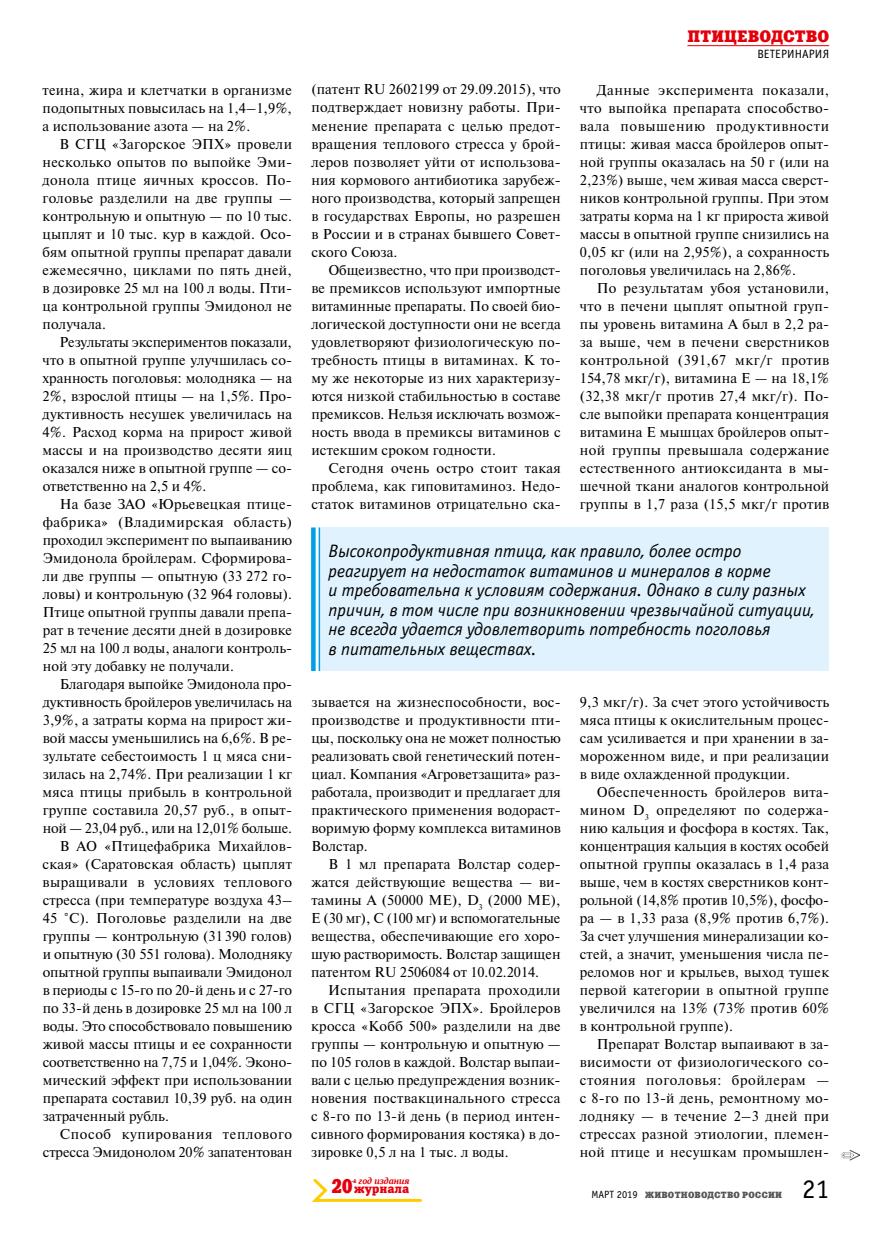
<style>
.page{position:relative;width:893px;height:1234px;background:#fff}
.page>*{position:absolute;margin:0;border:0;box-sizing:border-box;transform-origin:0 0}
.t1{font:27px "Officina Sans C";color:#000}
.t2{font:19.8px "Xenia C";color:#e3000b;scale:.83 1}
.t3{font:italic 18px/19.5px "Officina Sans C";color:#000}
.t4{font:16.5px "Xenia C";letter-spacing:.01em;color:#e3000b}
.t5{font:14.25px/18px "Newton C";letter-spacing:.01em;color:#000;text-align:justify}
.t6{font:14.25px "Newton C";letter-spacing:-.01em;color:#000}
.t7{font:14.25px "Newton C";letter-spacing:-.015em;color:#000}
.t8{font:14.25px "Newton C";letter-spacing:.03em;color:#000}
.t9{font:14.25px "Newton C";letter-spacing:.045em;color:#000}
.t10{font:12px "Officina Sans C";color:#000}
.t11{font:12px "Xenia C";color:#e3000b}
.t12{font:9px "Xenia C";letter-spacing:.025em;color:#565655}
.t13{font:italic 700 9px "PT Serif";color:#e3000b}
.s1{font-family:"Officina Sans C";font-size:10.5px;color:#000}
</style>
<div class="page">
<hr style="left:687px;top:45px;width:142px;height:1px;background:#e3000b">
<svg style="left:311px;top:1179px;width:111px;height:23px"></svg>
<svg style="left:842px;top:1150px;width:18px;height:10px"></svg>
<div style="left:316px;top:527px;width:513px;height:144px;background:#dff2fd"></div>
<svg style="left:316px;top:527px;width:3px;height:144px"></svg>
<div style="left:311px;top:527px;width:5px;height:144px;background:#009ee3"></div>
<hr style="left:319px;top:527px;width:1px;height:144px;background:#009ee3">
<p class="t5" style="left:43px;top:81px;width:251px">теина, жира и клетчатки в организме подопытных повысилась на 1,4–1,9%, а использование азота — на 2%.</p>
<p class="t5" style="left:43px;top:135px;width:251px;text-indent:17px">В СГЦ «Загорское ЭПХ» провели несколько опытов по выпойке Эми&shy;донола птице яичных кроссов. По&shy;головье разделили на две группы — контрольную и опытную — по 10 тыс. цыплят и 10 тыс. кур в каждой. Осо&shy;бям опытной группы препарат давали ежемесячно, циклами по пять дней, в дозировке 25 мл на 100 л воды. Пти&shy;ца контрольной группы Эмидонол не получала.</p>
<p class="t5" style="left:43px;top:333px;width:251px;text-indent:17px">Результаты экспериментов показали, что в опытной группе улучшилась со&shy;хранность поголовья: молодняка — на 2%, взрослой птицы — на 1,5%. Про&shy;дуктивность несушек увеличилась на 4%. Расход корма на прирост живой массы и на производство десяти яиц оказался ниже в опытной группе — со&shy;ответственно на 2,5 и 4%.</p>
<p class="t5" style="left:43px;top:495px;width:251px;text-align:left;text-indent:17px">На базе ЗАО «Юрьевецкая птице&shy;фабрика» (Владимирская область) проходил эксперимент по выпаиванию Эмидонола бройлерам. Сформирова&shy;ли две группы — опытную (33 272 го&shy;ловы) и контрольную (32 964 головы).<br>Птице опытной группы давали препа&shy;рат в течение десяти дней в дозировке 25 мл на 100 л воды, аналоги контроль&shy;ной эту добавку не получали.</p>
<p class="t5" style="left:60px;top:675px;width:234px">Благодаря выпойке Эмидонола про-</p>
<p class="t5" style="left:43px;top:693px;width:251px">дуктивность бройлеров увеличилась на</p>
<p class="t5" style="left:43px;top:711px;width:251px">3,9%, а затраты корма на прирост жи-</p>
<p class="t5" style="left:43px;top:729px;width:251px">вой массы уменьшились на 6,6%. В ре-</p>
<p class="t5" style="left:43px;top:747px;width:251px">зультате себестоимость 1 ц мяса сни-</p>
<p class="t5" style="left:43px;top:765px;width:251px">зилась на 2,74%. При реализации 1 кг</p>
<p class="t5" style="left:43px;top:783px;width:251px">мяса птицы прибыль в контрольной</p>
<p class="t5" style="left:43px;top:801px;width:251px">группе составила 20,57 руб., в опыт-</p>
<p class="t7" style="left:43px;top:820px;width:251px">ной — 23,04 руб., или на 12,01% больше.</p>
<p class="t5" style="left:60px;top:837px;width:234px">В АО «Птицефабрика Михайлов-</p>
<p class="t5" style="left:43px;top:855px;width:251px">ская» (Саратовская область) цыплят</p>
<p class="t8" style="left:43px;top:874px;width:251px">выращивали в условиях теплового</p>
<p class="t5" style="left:43px;top:891px;width:251px">стресса (при температуре воздуха 43–</p>
<p class="t5" style="left:43px;top:909px;width:251px">45 °С). Поголовье разделили на две</p>
<p class="t5" style="left:43px;top:927px;width:251px">группы — контрольную (31 390 голов)</p>
<p class="t5" style="left:43px;top:945px;width:251px">и опытную (30 551 голова). Молодняку</p>
<p class="t5" style="left:43px;top:963px;width:251px">опытной группы выпаивали Эмидонол</p>
<p class="t6" style="left:43px;top:982px;width:251px">в периоды с 15‑го по 20‑й день и с 27‑го</p>
<p class="t5" style="left:43px;top:999px;width:251px">по 33‑й день в дозировке 25 мл на 100 л</p>
<p class="t5" style="left:43px;top:1017px;width:251px">воды. Это способствовало повышению</p>
<p class="t5" style="left:43px;top:1035px;width:251px">живой массы птицы и ее сохранности</p>
<p class="t6" style="left:43px;top:1054px;width:251px">соответственно на 7,75 и 1,04%. Эконо-</p>
<p class="t5" style="left:43px;top:1071px;width:251px">мический эффект при использовании</p>
<p class="t5" style="left:43px;top:1089px;width:251px">препарата составил 10,39 руб. на один</p>
<p class="t5" style="left:43px;top:1107px;width:128px">затраченный рубль.</p>
<p class="t9" style="left:60px;top:1126px;width:234px">Способ купирования теплового</p>
<p class="t5" style="left:43px;top:1143px;width:251px">стресса Эмидонолом 20% запатентован</p>
<p class="t5" style="left:311px;top:81px;width:251px;text-align:left">(патент RU 2602199 от 29.09.2015), что подтверждает новизну работы. При&shy;менение препарата с целью предот&shy;вращения теплового стресса у брой&shy;леров позволяет уйти от использова&shy;ния кормового антибиотика зарубеж&shy;ного производства, который запрещен в государствах Европы, но разрешен в России и в странах бывшего Совет&shy;ского Союза.</p>
<p class="t5" style="left:311px;top:261px;width:251px;text-indent:17px">Общеизвестно, что при производст&shy;ве премиксов используют импортные витаминные препараты. По своей био&shy;логической доступности они не всегда удовлетворяют физиологическую по&shy;требность птицы в витаминах. К то&shy;му же некоторые из них характеризу&shy;ются низкой стабильностью в составе премиксов. Нельзя исключать возмож&shy;ность ввода в премиксы витаминов с истекшим сроком годности.</p>
<p class="t5" style="left:311px;top:459px;width:251px;text-indent:17px">Сегодня очень остро стоит такая проблема, как гиповитаминоз. Недо&shy;статок витаминов отрицательно ска-</p>
<p class="t4" style="left:687px;top:26px;width:143px">ПТИЦЕВОДСТВО</p>
<p class="t10" style="left:757px;top:48px;width:73px">ВЕТЕРИНАРИЯ</p>
<p class="t5" style="left:580px;top:81px;width:251px;text-indent:17px">Данные эксперимента показали, что выпойка препарата способство&shy;вала повышению продуктивности птицы: живая масса бройлеров опыт&shy;ной группы оказалась на 50 г (или на 2,23%) выше, чем живая масса сверст&shy;ников контрольной группы. При этом затраты корма на 1 кг прироста живой массы в опытной группе снизились на 0,05 кг (или на 2,95%), а сохранность поголовья увеличилась на 2,86%.</p>
<p class="t5" style="left:580px;top:279px;width:251px;text-indent:17px">По результатам убоя установили, что в печени цыплят опытной груп&shy;пы уровень витамина А был в 2,2 ра&shy;за выше, чем в печени сверстников контрольной (391,67 мкг/г против 154,78 мкг/г), витамина Е — на 18,1% (32,38 мкг/г против 27,4 мкг/г). По&shy;сле выпойки препарата концентрация витамина Е мышцах бройлеров опыт&shy;ной группы превышала содержание естественного антиоксиданта в мы&shy;шечной ткани аналогов контрольной группы в 1,7 раза (15,5 мкг/г против</p>
<p class="t3" style="left:329px;top:541px;width:487px">Высокопродуктивная птица, как правило, более остро реагирует на недостаток витаминов и минералов в корме<br>и требовательна к условиям содержания. Однако в силу разных причин, в том числе при возникновении чрезвычайной ситуации, не всегда удается удовлетворить потребность поголовья<br>в питательных веществах.</p>
<p class="t5" style="left:311px;top:693px;width:251px">зывается на жизнеспособности, вос&shy;производстве и продуктивности пти&shy;цы, поскольку она не может полностью реализовать свой генетический потен&shy;циал. Компания «Агроветзащита» раз&shy;работала, производит и предлагает для практического применения водораст&shy;воримую форму комплекса витаминов Волстар.</p>
<p class="t5" style="left:311px;top:855px;width:251px;text-indent:17px">В 1 мл препарата Волстар содер&shy;жатся действующие вещества — ви&shy;тамины А (50000 МЕ), D<sub>3</sub> (2000 МЕ), Е (30 мг), С (100 мг) и вспомогательные вещества, обеспечивающие его хоро&shy;шую растворимость. Волстар защищен патентом RU 2506084 от 10.02.2014.</p>
<p class="t5" style="left:311px;top:981px;width:251px;text-indent:17px">Испытания препарата проходили в СГЦ «Загорское ЭПХ». Бройлеров кросса «Кобб 500» разделили на две группы — контрольную и опытную — по 105 голов в каждой. Волстар выпаи&shy;вали с целью предупреждения возник&shy;новения поствакцинального стресса с 8‑го по 13‑й день (в период интен&shy;сивного формирования костяка) в до&shy;зировке 0,5 л на 1 тыс. л воды.</p>
<p class="t5" style="left:580px;top:693px;width:251px">9,3 мкг/г). За счет этого устойчивость мяса птицы к окислительным процес&shy;сам усиливается и при хранении в за&shy;мороженном виде, и при реализации в виде охлажденной продукции.</p>
<p class="t5" style="left:580px;top:783px;width:251px;text-indent:17px">Обеспеченность бройлеров вита&shy;мином D<sub>3</sub> определяют по содержа&shy;нию кальция и фосфора в костях. Так, концентрация кальция в костях особей опытной группы оказалась в 1,4 раза выше, чем в костях сверстников конт&shy;рольной (14,8% против 10,5%), фосфо&shy;ра — в 1,33 раза (8,9% против 6,7%).<br>За счет улучшения минерализации ко&shy;стей, а значит, уменьшения числа пе&shy;реломов ног и крыльев, выход тушек первой категории в опытной группе увеличился на 13% (73% против 60% в контрольной группе).</p>
<p class="t5" style="left:580px;top:1035px;width:251px;text-indent:17px">Препарат Волстар выпаивают в за&shy;висимости от физиологического со&shy;стояния поголовья: бройлерам — с 8‑го по 13‑й день, ремонтному мо&shy;лодняку — в течение 2–3 дней при стрессах разной этиологии, племен&shy;ной птице и несушкам промышлен-</p>
<p class="t13" style="left:351px;top:1174px;width:59px"><sup>-й</sup> год издания</p>
<p class="t11" style="left:354px;top:1181px;width:57px">журнала</p>
<h2 class="t2" style="left:332px;top:1173px;width:26px">20</h2>
<p class="t12" style="left:591px;top:1188px;width:192px"><span class="s1">МАРТ 2019</span> ЖИВОТНОВОДСТВО РОССИИ</p>
<h1 class="t1" style="left:802px;top:1174px;width:28px">21</h1>
</div>
